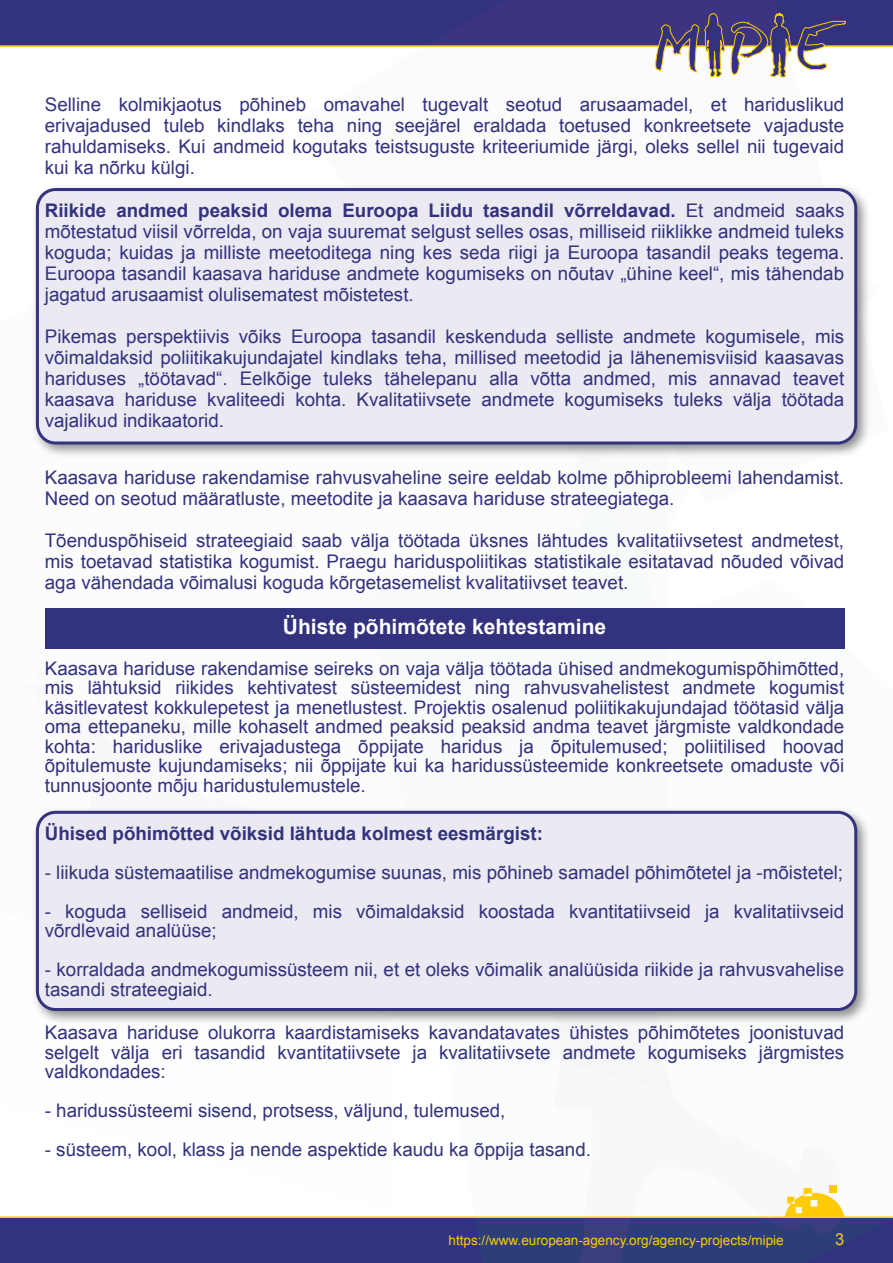
<style>
.page{position:relative;width:893px;height:1263px;background:#fff}
.page>*{position:absolute;margin:0;border:0;box-sizing:border-box;transform-origin:0 0}
.t1{font:700 21px "Arial";color:#fff}
.t2{font:18.75px/21px "Arial";color:#32327f;text-align:justify}
.t3{font:700 18.75px "Arial";color:#32327f}
.t4{font:16.5px "Arial";color:#ffcb05}
.t5{font:13.5px "Arial";color:#ffcb05}
.s1{font-weight:700}
</style>
<div class="page">
<div style="left:0;top:0;width:893px;height:46px;background:#32327f"></div>
<div style="left:0;top:1217px;width:893px;height:46px;background:#32327f"></div>
<svg style="left:476px;top:1218px;width:366px;height:45px;fill:#2b3e77"></svg>
<hr style="left:0;top:45px;width:893px;height:2px;background:#ffcb05">
<div style="left:829px;top:1185px;width:7px;height:7px;background:#ffcb05"></div>
<svg style="left:785px;top:1188px;width:59px;height:28px"></svg>
<hr style="left:0;top:1216px;width:893px;height:2px;background:#ffcb05">
<svg style="left:655px;top:12px;width:191px;height:66px"></svg>
<img style="left:34px;top:186px;width:835px;height:272px">
<div style="left:37px;top:190px;width:819px;height:253px;background:#ebe9f1;border-radius:18px"></div>
<div style="left:36px;top:188px;width:821px;height:256px;border:3px solid #32327f;border-radius:18px"></div>
<img style="left:34px;top:808px;width:835px;height:217px">
<div style="left:37px;top:812px;width:819px;height:197px;background:#ebe9f1;border-radius:18px"></div>
<div style="left:36px;top:811px;width:821px;height:200px;border:3px solid #32327f;border-radius:18px"></div>
<div style="left:45px;top:608px;width:799px;height:41px;background:#32327f"></div>
<p class="t2" style="left:45px;top:94px;width:801px">Selline kolmikjaotus põhineb omavahel tugevalt seotud arusaamadel, et hariduslikud erivajadused tuleb kindlaks teha ning seejärel eraldada toetused konkreetsete vajaduste rahuldamiseks. Kui andmeid kogutaks teistsuguste kriteeriumide järgi, oleks sellel nii tugevaid kui ka nõrku külgi.</p>
<p class="t2" style="left:45px;top:200px;width:801px"><span class="s1">Riikide andmed peaksid olema Euroopa Liidu tasandil võrreldavad.</span> Et andmeid saaks mõtestatud viisil võrrelda, on vaja suuremat selgust selles osas, milliseid riiklikke andmeid tuleks koguda; kuidas ja milliste meetoditega ning kes seda riigi ja Euroopa tasandil peaks tegema.<br>Euroopa tasandil kaasava hariduse andmete kogumiseks on nõutav „ühine keel“, mis tähendab jagatud arusaamist olulisematest mõistetest.</p>
<p class="t2" style="left:45px;top:326px;width:801px">Pikemas perspektiivis võiks Euroopa tasandil keskenduda selliste andmete kogumisele, mis võimaldaksid poliitikakujundajatel kindlaks teha, millised meetodid ja lähenemisviisid kaasavas hariduses „töötavad“. Eelkõige tuleks tähelepanu alla võtta andmed, mis annavad teavet kaasava hariduse kvaliteedi kohta. Kvalitatiivsete andmete kogumiseks tuleks välja töötada vajalikud indikaatorid.</p>
<p class="t2" style="left:45px;top:467px;width:801px">Kaasava hariduse rakendamise rahvusvaheline seire eeldab kolme põhiprobleemi lahendamist.<br>Need on seotud määratluste, meetodite ja kaasava hariduse strateegiatega.</p>
<p class="t2" style="left:45px;top:530px;width:801px">Tõenduspõhiseid strateegiaid saab välja töötada üksnes lähtudes kvalitatiivsetest andmetest, mis toetavad statistika kogumist. Praegu hariduspoliitikas statistikale esitatavad nõuded võivad aga vähendada võimalusi koguda kõrgetasemelist kvalitatiivset teavet.</p>
<p class="t1" style="left:283px;top:613px;width:325px">Ühiste põhimõtete kehtestamine</p>
<p class="t2" style="left:45px;top:659px;width:801px;line-height:19.5px">Kaasava hariduse rakendamise seireks on vaja välja töötada ühised andmekogumispõhimõtted, mis lähtuksid riikides kehtivatest süsteemidest ning rahvusvahelistest andmete kogumist käsitlevatest kokkulepetest ja menetlustest. Projektis osalenud poliitikakujundajad töötasid välja oma ettepaneku, mille kohaselt andmed peaksid peaksid andma teavet järgmiste valdkondade kohta: hariduslike erivajadustega õppijate haridus ja õpitulemused; poliitilised hoovad õpitulemuste kujundamiseks; nii õppijate kui ka haridussüsteemide konkreetsete omaduste või tunnusjoonte mõju haridustulemustele.</p>
<p class="t3" style="left:45px;top:821px;width:500px">Ühised põhimõtted võiksid lähtuda kolmest eesmärgist:</p>
<p class="t2" style="left:45px;top:862px;width:800px">- liikuda süstemaatilise andmekogumise suunas, mis põhineb samadel põhimõtetel ja -mõistetel;</p>
<p class="t2" style="left:45px;top:902px;width:801px;line-height:19.5px">- koguda selliseid andmeid, mis võimaldaksid koostada kvantitatiivseid ja kvalitatiivseid võrdlevaid analüüse;</p>
<p class="t2" style="left:45px;top:960px;width:801px;line-height:19.5px">- korraldada andmekogumissüsteem nii, et et oleks võimalik analüüsida riikide ja rahvusvahelise tasandi strateegiaid.</p>
<p class="t2" style="left:45px;top:1023px;width:801px;line-height:19.5px">Kaasava hariduse olukorra kaardistamiseks kavandatavates ühistes põhimõtetes joonistuvad selgelt välja eri tasandid kvantitatiivsete ja kvalitatiivsete andmete kogumiseks järgmistes valdkondades:</p>
<p class="t2" style="left:45px;top:1100px;width:462px">- haridussüsteemi sisend, protsess, väljund, tulemused,</p>
<p class="t2" style="left:45px;top:1139px;width:548px">- süsteem, kool, klass ja nende aspektide kaudu ka õppija tasand.</p>
<p class="t5" style="left:449px;top:1231px;width:337px">https://www.european-agency.org/agency-projects/mipie</p>
<p class="t4" style="left:835px;top:1228px;width:11px">3</p>
</div>
